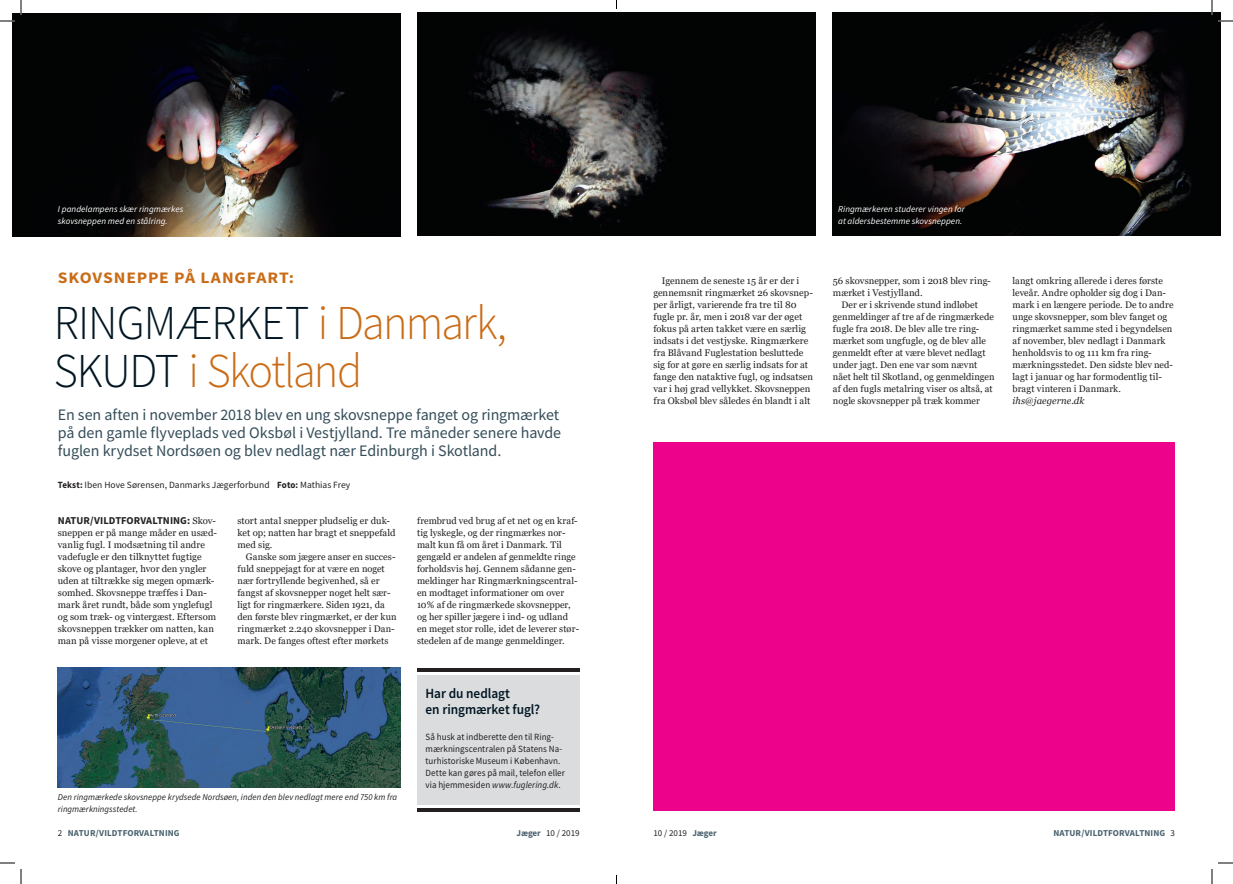
<style>
.page{position:relative;width:1233px;height:884px;background:#fff}
.page>*{position:absolute;margin:0;border:0;box-sizing:border-box;transform-origin:0 0}
.t1{font:300 48.6px/47.8px "Source Sans Pro";letter-spacing:-.03em;color:#ca6c17;scale:.95 1}
.t2{font:16px/18px "Source Sans Pro";letter-spacing:-.005em;color:#344d59;text-align:justify}
.t3{font:700 16px "Source Sans Pro";letter-spacing:.05em;color:#ca6c17;scale:1.1 1}
.t4{font:600 14px/16px "Source Sans Pro";letter-spacing:-.005em;color:#011622;scale:.95 1}
.t5{font:700 10.5px "Source Sans Pro";letter-spacing:.005em;color:#231f20}
.t6{font:9.5px/12px "Georgia";color:#231f20}
.t7{font:9.5px/12px "Source Sans Pro";letter-spacing:.005em;color:#231f20;scale:.95 1}
.t8{font:9.5px "Source Sans Pro";letter-spacing:.005em;color:#231f20}
.t9{font:italic 9.5px "Georgia";letter-spacing:.01em;color:#231f20}
.t10{font:italic 9px/12px "Source Sans Pro";letter-spacing:.005em;color:#fff}
.t11{font:italic 9px/12px "Source Sans Pro";letter-spacing:.005em;color:#231f20}
.t12{font:700 9px "Source Sans Pro";letter-spacing:.01em;color:#4a626e}
.t13{font:9px "Source Sans Pro";color:#231f20}
.s1{color:#011622}
.s2{font-weight:700}
.s3{font-family:"Georgia";font-weight:400;font-size:9.5px}
.s4{font-style:italic}
.s5{font-weight:400;color:#231f20}
.s6{font-weight:700;color:#4a626e}
</style>
<div class="page">
<img style="left:417px;top:12px;width:399px;height:224px">
<img style="left:833px;top:12px;width:387px;height:224px">
<img style="left:12px;top:13px;width:388px;height:223px">
<div style="left:653px;top:443px;width:522px;height:368px;background:#ed028c"></div>
<img style="left:58px;top:668px;width:342px;height:120px">
<div style="left:417px;top:674px;width:162px;height:136px;background:#dadcde"></div>
<hr style="left:417px;top:668px;width:162px;height:4px;background:#231f20">
<hr style="left:417px;top:808px;width:162px;height:4px;background:#231f20">
<hr style="left:417px;top:672px;width:162px;height:3px;background:#fff">
<hr style="left:417px;top:805px;width:162px;height:3px;background:#fff">
<svg style="left:1218px;top:20px;width:15px;height:2px"></svg>
<svg style="left:1218px;top:862px;width:15px;height:2px"></svg>
<svg style="left:0;top:0;width:22px;height:22px"></svg>
<svg style="left:0;top:862px;width:22px;height:22px"></svg>
<svg style="left:1211px;top:0;width:1px;height:15px"></svg>
<svg style="left:1211px;top:869px;width:1px;height:15px"></svg>
<p class="t10" style="left:58px;top:203px;width:127px">I pandelampens skær ringmærkes skovsneppen med en stålring.</p>
<h2 class="t3" style="left:58px;top:267px;width:216px">SKOVSNEPPE PÅ LANGFART:</h2>
<h1 class="t1" style="left:54px;top:299px;width:478px"><span class="s1">RINGMÆRKET</span> i Danmark,<br><span class="s1">SKUDT</span> i Skotland</h1>
<h2 class="t2" style="left:58px;top:405px;width:505px">En sen aften i november 2018 blev en ung skovsneppe fanget og ringmærket på den gamle flyveplads ved Oksbøl i Vestjylland. Tre måneder senere havde fuglen krydset Nordsøen og blev nedlagt nær Edinburgh i Skotland.</h2>
<p class="t8" style="left:58px;top:479px;width:294px"><span class="s2">Tekst:</span> Iben Hove Sørensen, Danmarks Jægerforbund <span class="s2">Foto:</span> Mathias Frey</p>
<p class="t5" style="left:58px;top:513px;width:160px">NATUR/VILDTFORVALTNING: <span class="s3">Skov-</span></p>
<p class="t6" style="left:58px;top:527px;width:161px">sneppen er på mange måder en usæd&shy;vanlig fugl. I modsætning til andre vadefugle er den tilknyttet fugtige skove og plantager, hvor den yngler uden at tiltrække sig megen opmærk&shy;somhed. Skovsneppe træffes i Dan&shy;mark året rundt, både som ynglefugl og som træk- og vintergæst. Eftersom skovsneppen trækker om natten, kan man på visse morgener opleve, at et</p>
<p class="t6" style="left:237px;top:515px;width:160px">stort antal snepper pludselig er duk&shy;ket op; natten har bragt et sneppefald med sig.</p>
<p class="t6" style="left:417px;top:515px;width:164px">frembrud ved brug af et net og en kraf&shy;tig lyskegle, og der ringmærkes nor&shy;malt kun få om året i Danmark. Til gengæld er andelen af genmeldte ringe forholdsvis høj. Gennem sådanne gen&shy;meldinger har Ringmærkningscentral&shy;en modtaget informationer om over 10% af de ringmærkede skovsnepper, og her spiller jægere i ind- og udland en meget stor rolle, idet de leverer stør&shy;stedelen af de mange genmeldinger.</p>
<p class="t6" style="left:237px;top:551px;width:161px;text-indent:9px">Ganske som jægere anser en succes&shy;fuld sneppejagt for at være en noget nær fortryllende begivenhed, så er fangst af skovsnepper noget helt sær&shy;ligt for ringmærkere. Siden 1921, da den første blev ringmærket, er der kun ringmærket 2.240 skovsnepper i Dan&shy;mark. De fanges oftest efter mørkets</p>
<h3 class="t4" style="left:425px;top:685px;width:122px">Har du nedlagt<br>en ringmærket fugl?</h3>
<p class="t7" style="left:425px;top:731px;width:148px">Så husk at indberette den til Ring&shy;mærkningscentralen på Statens Na&shy;turhistoriske Museum i København.<br>Dette kan gøres på mail, telefon eller via hjemmesiden <span class="s4">www.fuglering.dk</span>.</p>
<p class="t10" style="left:838px;top:203px;width:128px">Ringmærkeren studerer vingen for at aldersbestemme skovsneppen.</p>
<p class="t6" style="left:653px;top:275px;width:161px;text-indent:9px">Igennem de seneste 15 år er der i gennemsnit ringmærket 26 skovsnep&shy;per årligt, varierende fra tre til 80 fugle pr. år, men i 2018 var der øget fokus på arten takket være en særlig indsats i det vestjyske. Ringmærkere fra Blåvand Fuglestation besluttede sig for at gøre en særlig indsats for at fange den nataktive fugl, og indsatsen var i høj grad vellykket. Skovsneppen fra Oksbøl blev således én blandt i alt</p>
<p class="t6" style="left:833px;top:275px;width:159px">56 skovsnepper, som i 2018 blev ring&shy;mærket i Vestjylland.</p>
<p class="t6" style="left:833px;top:299px;width:163px;text-indent:9px">Der er i skrivende stund indløbet genmeldinger af tre af de ringmærkede fugle fra 2018. De blev alle tre ring&shy;mærket som ungfugle, og de blev alle genmeldt efter at være blevet nedlagt under jagt. Den ene var som nævnt nået helt til Skotland, og genmeldingen af den fugls metalring viser os altså, at nogle skovsnepper på træk kommer</p>
<p class="t6" style="left:1012px;top:275px;width:162px">langt omkring allerede i deres første leveår. Andre opholder sig dog i Dan&shy;mark i en længere periode. De to andre unge skovsnepper, som blev fanget og ringmærket samme sted i begyndelsen af november, blev nedlagt i Danmark henholdsvis to og 111 km fra ring&shy;mærkningsstedet. Den sidste blev ned&shy;lagt i januar og har formodentlig til&shy;bragt vinteren i Danmark.</p>
<p class="t9" style="left:1012px;top:395px;width:73px">ihs@jaegerne.dk</p>
<p class="t11" style="left:58px;top:791px;width:341px">Den ringmærkede skovsneppe krydsede Nordsøen, inden den blev nedlagt mere end 750 km fra ringmærkningsstedet.</p>
<p class="t12" style="left:58px;top:827px;width:123px"><span class="s5">2</span> NATUR/VILDTFORVALTNING</p>
<p class="t13" style="left:516px;top:827px;width:65px"><span class="s6">Jæger</span> 10 / 2019</p>
<p class="t13" style="left:653px;top:827px;width:65px">10 / 2019 <span class="s6">Jæger</span></p>
<p class="t12" style="left:1053px;top:827px;width:123px">NATUR/VILDTFORVALTNING <span class="s5">3</span></p>
</div>
